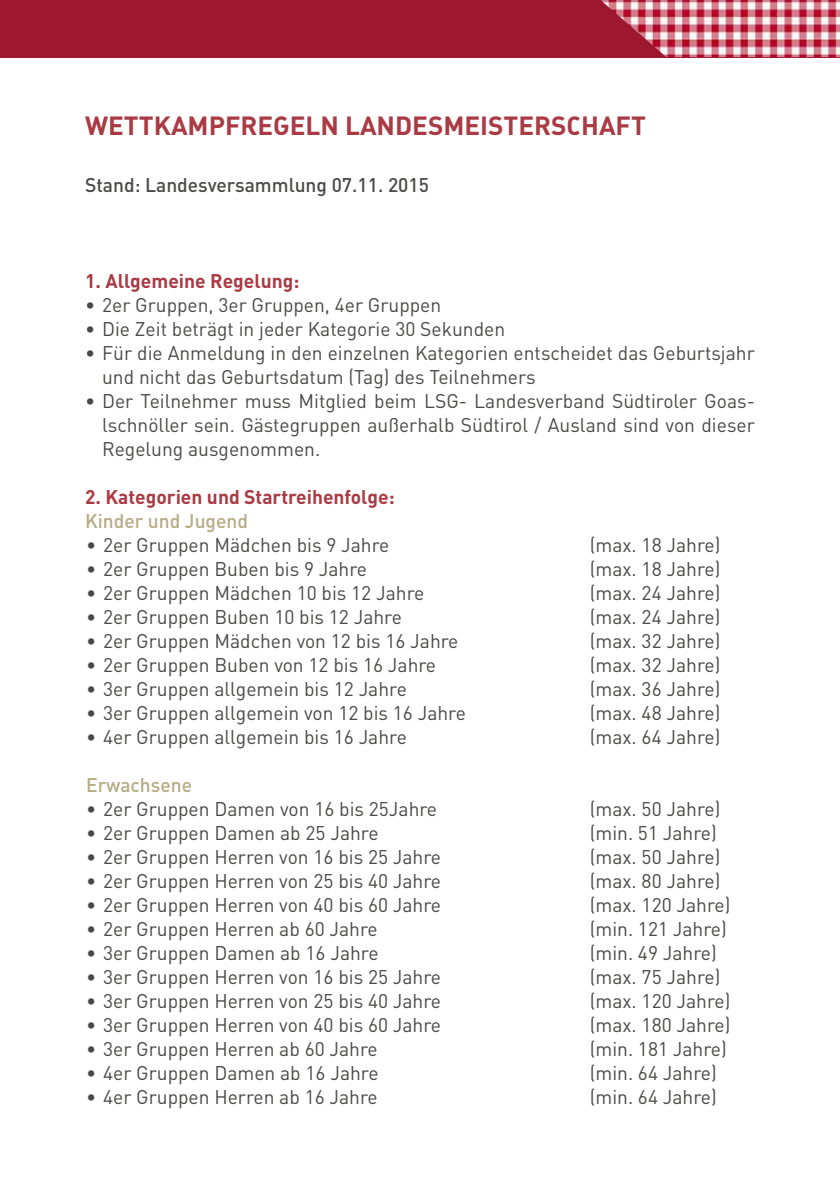
<style>
.page{position:relative;width:840px;height:1191px;background:#fff}
.page>*{position:absolute;margin:0;border:0;box-sizing:border-box;transform-origin:0 0}
.t1{font:700 26px "DIN";color:#aa3a43}
.t2{font:19.6px/24px "DIN";color:#4a4a49}
.t3{font:700 19.6px "DIN";color:#aa3a43}
.t4{font:500 19.6px "DIN";color:#4a4a49}
.t5{font:500 19.6px "DIN";color:#b5ab83}
</style>
<div class="page">
<div style="left:0;top:0;width:839px;height:57px;background:#9d182f"></div>
<img style="left:601px;top:0;width:238px;height:57px">
<h1 class="t1" style="left:85px;top:109px;width:562px">Wettkampfregeln Landesmeisterschaft</h1>
<p class="t4" style="left:85px;top:172px;width:345px">Stand: Landesversammlung 07.11. 2015</p>
<p class="t3" style="left:85px;top:268px;width:216px">1. Allgemeine Regelung:</p>
<p class="t2" style="left:85px;top:293px;width:357px">• 2er Gruppen, 3er Gruppen, 4er Gruppen</p>
<p class="t2" style="left:85px;top:317px;width:421px">• Die Zeit beträgt in jeder Kategorie 30 Sekunden</p>
<p class="t2" style="left:102px;top:341px;width:653px;text-indent:-17px">• Für die Anmeldung in den einzelnen Kategorien entscheidet das Geburtsjahr und nicht das Geburtsdatum (Tag) des Teilnehmers</p>
<p class="t2" style="left:102px;top:389px;width:653px;text-align:justify;text-indent:-17px">• Der Teilnehmer muss Mitglied beim LSG- Landesverband Südtiroler Goas&shy;lschnöller sein. Gästegruppen außerhalb Südtirol / Ausland sind von dieser Regelung ausgenommen.</p>
<p class="t3" style="left:85px;top:484px;width:311px">2. Kategorien und Startreihenfolge:</p>
<p class="t5" style="left:85px;top:508px;width:164px">Kinder und Jugend</p>
<p class="t2" style="left:86px;top:533px;width:304px">• 2er Gruppen Mädchen bis 9 Jahre</p>
<p class="t2" style="left:589px;top:533px;width:132px">(max. 18 Jahre)</p>
<p class="t2" style="left:86px;top:557px;width:282px">• 2er Gruppen Buben bis 9 Jahre</p>
<p class="t2" style="left:589px;top:557px;width:132px">(max. 18 Jahre)</p>
<p class="t2" style="left:86px;top:581px;width:339px">• 2er Gruppen Mädchen 10 bis 12 Jahre</p>
<p class="t2" style="left:589px;top:581px;width:132px">(max. 24 Jahre)</p>
<p class="t2" style="left:86px;top:605px;width:317px">• 2er Gruppen Buben 10 bis 12 Jahre</p>
<p class="t2" style="left:589px;top:605px;width:132px">(max. 24 Jahre)</p>
<p class="t2" style="left:86px;top:628px;width:373px">• 2er Gruppen Mädchen von 12 bis 16 Jahre</p>
<p class="t2" style="left:589px;top:628px;width:132px">(max. 32 Jahre)</p>
<p class="t2" style="left:86px;top:652px;width:351px">• 2er Gruppen Buben von 12 bis 16 Jahre</p>
<p class="t2" style="left:589px;top:652px;width:132px">(max. 32 Jahre)</p>
<p class="t2" style="left:86px;top:676px;width:322px">• 3er Gruppen allgemein bis 12 Jahre</p>
<p class="t2" style="left:589px;top:676px;width:132px">(max. 36 Jahre)</p>
<p class="t2" style="left:86px;top:700px;width:381px">• 3er Gruppen allgemein von 12 bis 16 Jahre</p>
<p class="t2" style="left:589px;top:700px;width:132px">(max. 48 Jahre)</p>
<p class="t2" style="left:86px;top:724px;width:322px">• 4er Gruppen allgemein bis 16 Jahre</p>
<p class="t2" style="left:589px;top:724px;width:132px">(max. 64 Jahre)</p>
<p class="t5" style="left:86px;top:772px;width:107px">Erwachsene</p>
<p class="t2" style="left:86px;top:796px;width:352px">• 2er Gruppen Damen von 16 bis 25Jahre</p>
<p class="t2" style="left:589px;top:796px;width:132px">(max. 50 Jahre)</p>
<p class="t2" style="left:86px;top:820px;width:294px">• 2er Gruppen Damen ab 25 Jahre</p>
<p class="t2" style="left:589px;top:820px;width:128px">(min. 51 Jahre)</p>
<p class="t2" style="left:86px;top:844px;width:356px">• 2er Gruppen Herren von 16 bis 25 Jahre</p>
<p class="t2" style="left:589px;top:844px;width:132px">(max. 50 Jahre)</p>
<p class="t2" style="left:86px;top:868px;width:356px">• 2er Gruppen Herren von 25 bis 40 Jahre</p>
<p class="t2" style="left:589px;top:868px;width:132px">(max. 80 Jahre)</p>
<p class="t2" style="left:86px;top:892px;width:356px">• 2er Gruppen Herren von 40 bis 60 Jahre</p>
<p class="t2" style="left:589px;top:892px;width:142px">(max. 120 Jahre)</p>
<p class="t2" style="left:86px;top:916px;width:293px">• 2er Gruppen Herren ab 60 Jahre</p>
<p class="t2" style="left:589px;top:916px;width:138px">(min. 121 Jahre)</p>
<p class="t2" style="left:86px;top:940px;width:294px">• 3er Gruppen Damen ab 16 Jahre</p>
<p class="t2" style="left:589px;top:940px;width:128px">(min. 49 Jahre)</p>
<p class="t2" style="left:86px;top:964px;width:356px">• 3er Gruppen Herren von 16 bis 25 Jahre</p>
<p class="t2" style="left:589px;top:964px;width:132px">(max. 75 Jahre)</p>
<p class="t2" style="left:86px;top:988px;width:356px">• 3er Gruppen Herren von 25 bis 40 Jahre</p>
<p class="t2" style="left:589px;top:988px;width:142px">(max. 120 Jahre)</p>
<p class="t2" style="left:86px;top:1012px;width:356px">• 3er Gruppen Herren von 40 bis 60 Jahre</p>
<p class="t2" style="left:589px;top:1012px;width:142px">(max. 180 Jahre)</p>
<p class="t2" style="left:86px;top:1036px;width:293px">• 3er Gruppen Herren ab 60 Jahre</p>
<p class="t2" style="left:589px;top:1036px;width:138px">(min. 181 Jahre)</p>
<p class="t2" style="left:86px;top:1060px;width:294px">• 4er Gruppen Damen ab 16 Jahre</p>
<p class="t2" style="left:589px;top:1060px;width:128px">(min. 64 Jahre)</p>
<p class="t2" style="left:86px;top:1084px;width:293px">• 4er Gruppen Herren ab 16 Jahre</p>
<p class="t2" style="left:589px;top:1084px;width:128px">(min. 64 Jahre)</p>
</div>
